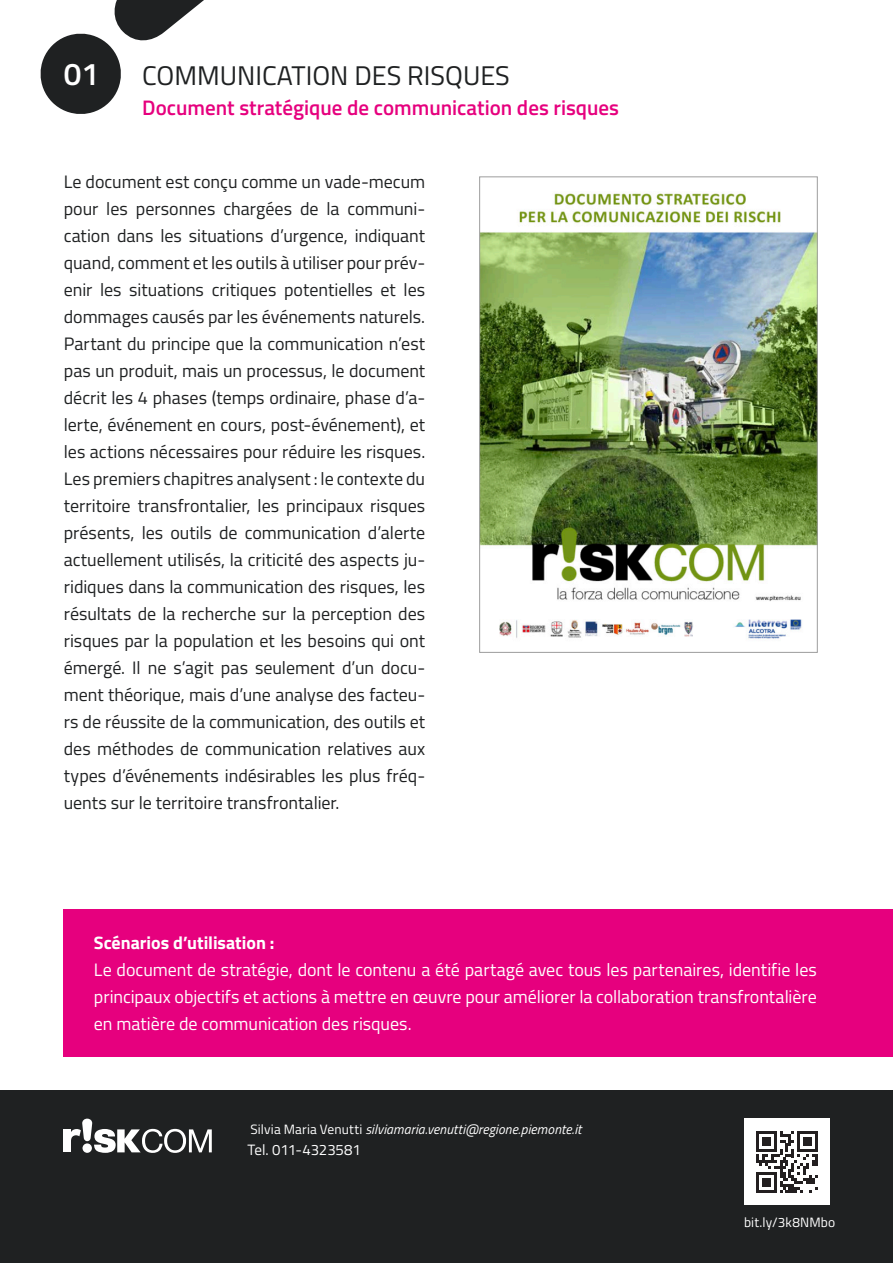
<style>
.page{position:relative;width:893px;height:1263px;background:#fff}
.page>*{position:absolute;margin:0;border:0;box-sizing:border-box;transform-origin:0 0}
.t1{font:600 31.5px "Titillium Web";color:#fff}
.t2{font:27px "Titillium Web";color:#1f2122}
.t3{font:600 21px "Titillium Web";color:#e6007e}
.t4{font:18px/27px "Titillium Web";color:#1f2122;text-align:justify}
.t5{font:18px/27px "Titillium Web";letter-spacing:-.005em;color:#fff;text-align:justify}
.t6{font:700 18px "Titillium Web";color:#fff}
.t7{font:15px "Titillium Web";letter-spacing:-.01em;color:#fff}
.t8{font:italic 13.5px "Titillium Web";letter-spacing:.01em;color:#fff}
.t9{font:13.5px "Titillium Web";letter-spacing:.015em;color:#fff}
.s1{font-style:normal}
</style>
<div class="page">
<div style="left:0;top:1090px;width:893px;height:173px;background:#1f2122"></div>
<svg style="left:40px;top:0;width:164px;height:114px"></svg>
<div style="left:64px;top:909px;width:829px;height:147px;background:#e6007e"></div>
<img style="left:481px;top:193px;width:335px;height:446px">
<div style="left:479px;top:176px;width:339px;height:477px;border:1px solid #9d9d9d"></div>
<div style="left:64px;top:1129px;width:7px;height:23px;background:#fff"></div>
<svg style="left:71px;top:1118px;width:141px;height:35px"></svg>
<div style="left:744px;top:1118px;width:86px;height:87px;background:#fff"></div>
<svg style="left:756px;top:1131px;width:62px;height:62px"></svg>
<h1 class="t1" style="left:64px;top:50px;width:37px">01</h1>
<h2 class="t2" style="left:142px;top:56px;width:369px">COMMUNICATION DES RISQUES</h2>
<p class="t3" style="left:142px;top:92px;width:478px">Document stratégique de communication des risques</p>
<p class="t4" style="left:64px;top:168px;width:363px">Le document est conçu comme un vade-mecum pour les personnes chargées de la communi&shy;cation dans les situations d’urgence, indiquant quand, comment et les outils à utiliser pour prév&shy;enir les situations critiques potentielles et les dommages causés par les événements naturels.<br>Partant du principe que la communication n’est pas un produit, mais un processus, le document décrit les 4 phases (temps ordinaire, phase d’a&shy;lerte, événement en cours, post-événement), et les actions nécessaires pour réduire les risques.<br>Les premiers chapitres analysent : le contexte du territoire transfrontalier, les principaux risques présents, les outils de communication d’alerte actuellement utilisés, la criticité des aspects ju&shy;ridiques dans la communication des risques, les résultats de la recherche sur la perception des risques par la population et les besoins qui ont émergé. Il ne s’agit pas seulement d’un docu&shy;ment théorique, mais d’une analyse des facteu&shy;rs de réussite de la communication, des outils et des méthodes de communication relatives aux types d’événements indésirables les plus fréq&shy;uents sur le territoire transfrontalier.</p>
<p class="t6" style="left:94px;top:929px;width:182px">Scénarios d’utilisation :</p>
<p class="t5" style="left:94px;top:955px;width:724px">Le document de stratégie, dont le contenu a été partagé avec tous les partenaires, identifie les principaux objectifs et actions à mettre en œuvre pour améliorer la collaboration transfrontalière en matière de communication des risques.</p>
<p class="t8" style="left:251px;top:1119px;width:333px"><span class="s1">Silvia Maria Venutti</span> silviamaria.venutti@regione.piemonte.it</p>
<p class="t7" style="left:248px;top:1139px;width:115px">Tel. 011-4323581</p>
<p class="t9" style="left:744px;top:1212px;width:93px">bit.ly/3k8NMbo</p>
</div>
